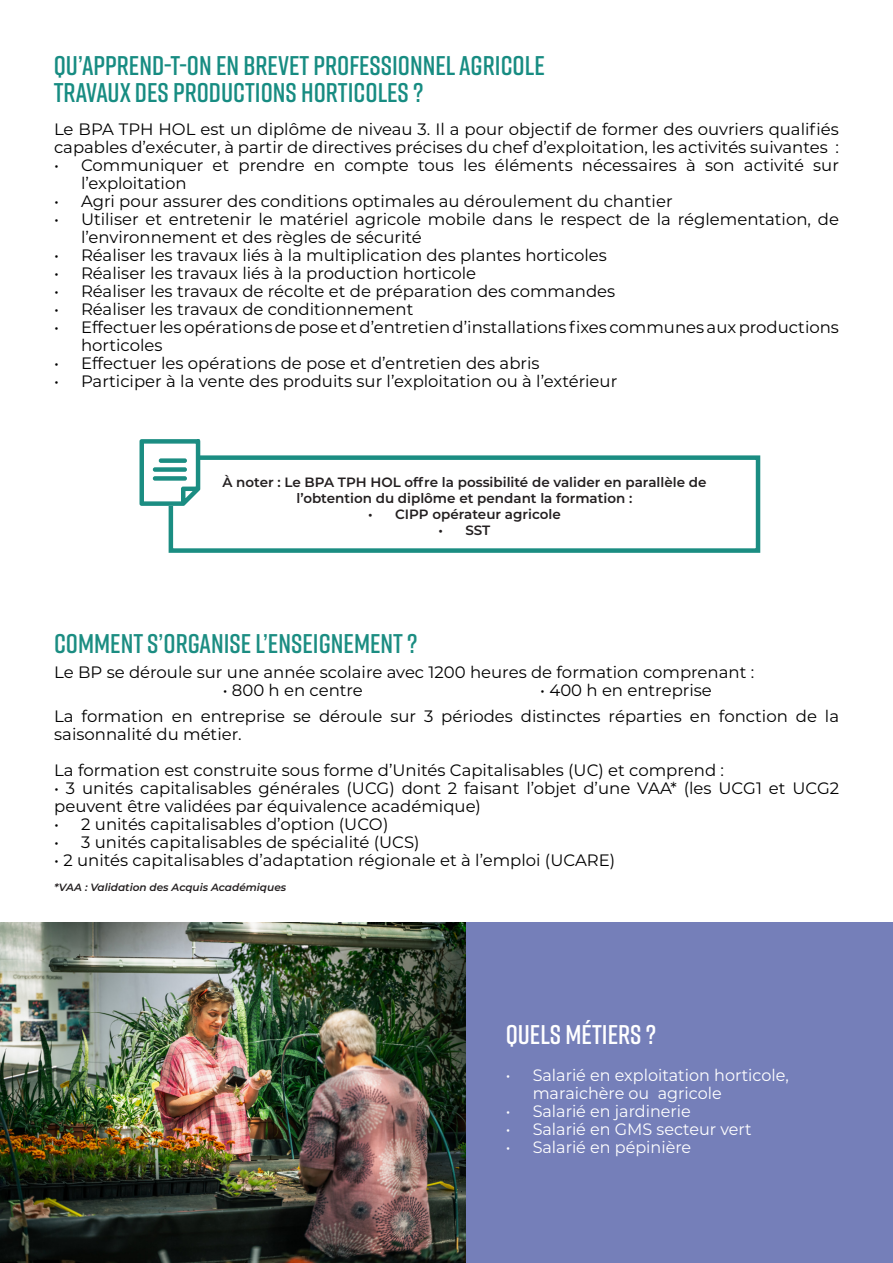
<style>
.page{position:relative;width:893px;height:1263px;background:#fff}
.page>*{position:absolute;margin:0;border:0;box-sizing:border-box;transform-origin:0 0}
.t1{font:600 27px "Rift";color:#178c82}
.t2{font:600 27px "Rift";color:#1b8d82}
.t3{font:600 27px "Rift";color:#fff}
.t4{font:16.5px/18px "Montserrat";color:#000001}
.t5{font:16.5px/18px "Montserrat";color:#fff}
.t6{font:600 13.5px/16.2px "Montserrat";color:#231f20;text-align:center}
.t7{font:italic 600 10.5px "Montserrat";color:#231f20}
</style>
<div class="page">
<div style="left:466px;top:923px;width:427px;height:340px;background:#757fb9"></div>
<img style="left:0;top:923px;width:466px;height:340px">
<div style="left:169px;top:455px;width:591px;height:98px;border:4px solid #1b8d82"></div>
<svg style="left:139px;top:439px;width:62px;height:68px"></svg>
<p class="t1" style="left:54px;top:46px;width:493px">QU’APPREND-T-ON EN BREVET PROFESSIONNEL AGRICOLE</p>
<p class="t1" style="left:54px;top:73px;width:371px">TRAVAUX DES PRODUCTIONS HORTICOLES ?</p>
<p class="t4" style="left:54px;top:120px;width:786px">Le BPA TPH HOL est un diplôme de niveau 3. Il a pour objectif de former des ouvriers qualifiés capables d’exécuter, à partir de directives précises du chef d’exploitation, les activités suivantes :</p>
<p class="t4" style="left:81px;top:156px;width:759px;text-indent:-27px">• Communiquer et prendre en compte tous les éléments nécessaires à son activité sur l’exploitation</p>
<p class="t4" style="left:54px;top:192px;width:620px">• Agri pour assurer des conditions optimales au déroulement du chantier</p>
<p class="t4" style="left:81px;top:210px;width:759px;text-indent:-27px">• Utiliser et entretenir le matériel agricole mobile dans le respect de la réglementation, de l’environnement et des règles de sécurité</p>
<p class="t4" style="left:54px;top:246px;width:554px">• Réaliser les travaux liés à la multiplication des plantes horticoles</p>
<p class="t4" style="left:54px;top:264px;width:424px">• Réaliser les travaux liés à la production horticole</p>
<p class="t4" style="left:54px;top:282px;width:563px">• Réaliser les travaux de récolte et de préparation des commandes</p>
<p class="t4" style="left:54px;top:300px;width:361px">• Réaliser les travaux de conditionnement</p>
<p class="t4" style="left:81px;top:318px;width:759px;text-indent:-27px">• Effectuer les opérations de pose et d’entretien d’installations fixes communes aux productions horticoles</p>
<p class="t4" style="left:54px;top:354px;width:487px">• Effectuer les opérations de pose et d’entretien des abris</p>
<p class="t4" style="left:54px;top:372px;width:565px">• Participer à la vente des produits sur l’exploitation ou à l’extérieur</p>
<p class="t6" style="left:222px;top:473px;width:486px">À noter : Le BPA TPH HOL offre la possibilité de valider en parallèle de l’obtention du diplôme et pendant la formation :</p>
<p class="t6" style="left:368px;top:506px;width:194px">• CIPP opérateur agricole</p>
<p class="t6" style="left:438px;top:522px;width:53px">• SST</p>
<p class="t2" style="left:54px;top:624px;width:365px">COMMENT S’ORGANISE L’ENSEIGNEMENT ?</p>
<p class="t4" style="left:54px;top:663px;width:701px">Le BP se déroule sur une année scolaire avec 1200 heures de formation comprenant :</p>
<p class="t4" style="left:223px;top:681px;width:142px">• 800 h en centre</p>
<p class="t4" style="left:540px;top:681px;width:173px">• 400 h en entreprise</p>
<p class="t4" style="left:54px;top:706px;width:786px">La formation en entreprise se déroule sur 3 périodes distinctes réparties en fonction de la saisonnalité du métier.</p>
<p class="t4" style="left:54px;top:760px;width:671px">La formation est construite sous forme d’Unités Capitalisables (UC) et comprend :</p>
<p class="t4" style="left:54px;top:778px;width:786px">• 3 unités capitalisables générales (UCG) dont 2 faisant l’objet d’une VAA* (les UCG1 et UCG2 peuvent être validées par équivalence académique)</p>
<p class="t4" style="left:54px;top:814px;width:336px">• 2 unités capitalisables d’option (UCO)</p>
<p class="t4" style="left:54px;top:832px;width:367px">• 3 unités capitalisables de spécialité (UCS)</p>
<p class="t4" style="left:54px;top:850px;width:563px">• 2 unités capitalisables d’adaptation régionale et à l’emploi (UCARE)</p>
<p class="t7" style="left:54px;top:880px;width:234px">*VAA : Validation des Acquis Académiques</p>
<p class="t3" style="left:506px;top:1015px;width:152px">QUELS MÉTIERS ?</p>
<p class="t5" style="left:533px;top:1065px;width:258px;text-indent:-27px">• Salarié en exploitation horticole, maraichère ou agricole</p>
<p class="t5" style="left:506px;top:1101px;width:187px">• Salarié en jardinerie</p>
<p class="t5" style="left:506px;top:1119px;width:247px">• Salarié en GMS secteur vert</p>
<p class="t5" style="left:506px;top:1137px;width:187px">• Salarié en pépinière</p>
</div>
